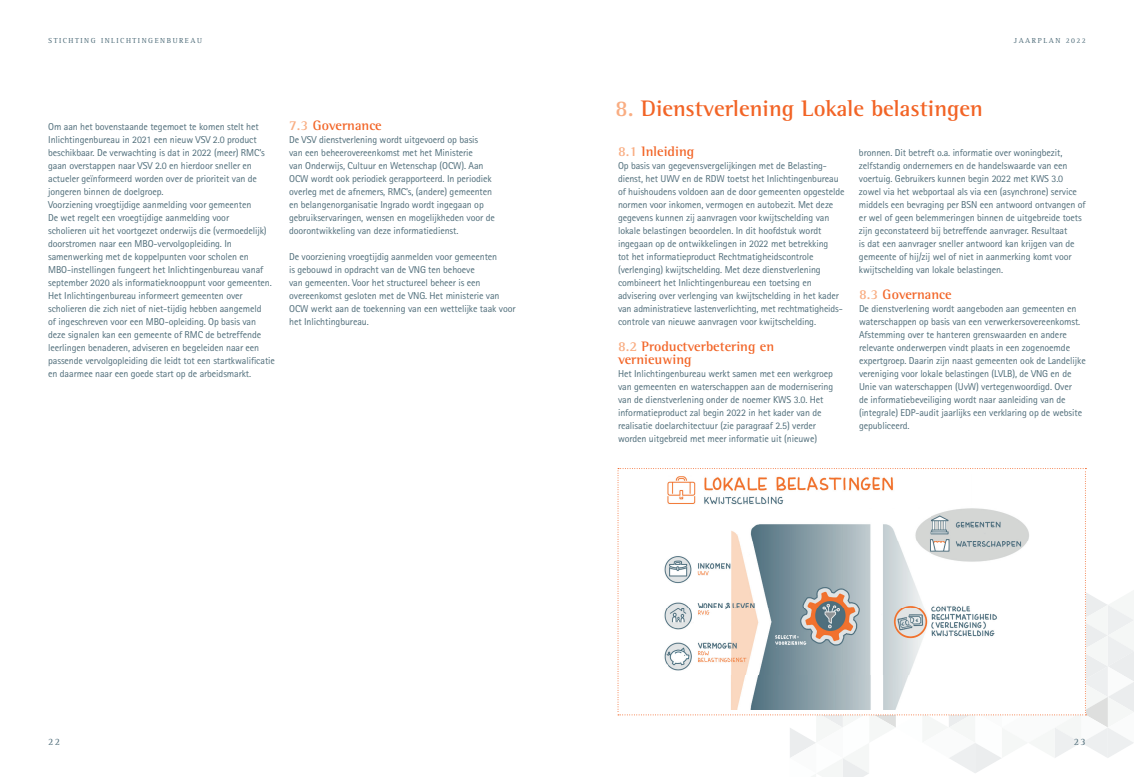
<style>
.page{position:relative;width:1134px;height:777px;background:#fff}
.page>*{position:absolute;margin:0;border:0;box-sizing:border-box;transform-origin:0 0}
.t1{font:700 23px "Rotis Semi Serif";color:#f26426}
.t2{font:700 14px/13px "Rotis Semi Serif";color:#f26426}
.t3{font:10px/13px "Rotis Sans Serif";letter-spacing:-.01em;color:#4e6c79}
.t4{font:10px "Rotis Serif";color:#4e6c79}
.t5{font:7.5px "Rotis Serif";letter-spacing:.2em;color:#4e6c79}
.s1{color:#f9ad82}
</style>
<div class="page">
<svg style="left:618px;top:468px;width:516px;height:309px"></svg>
<img style="left:662px;top:474px;width:370px;height:235px">
<div style="left:972px;top:474px;width:102px;height:33px;background:#fff"></div>
<p class="t5" style="left:48px;top:36px;width:155px">STICHTING INLICHTINGENBUREAU</p>
<p class="t3" style="left:48px;top:120px;width:228px">Om aan het bovenstaande tegemoet te komen stelt het Inlichtingenbureau in 2021 een nieuw VSV 2.0 product beschikbaar. De verwachting is dat in 2022 (meer) RMC’s gaan overstappen naar VSV 2.0 en hierdoor sneller en actueler geïnformeerd worden over de prioriteit van de jongeren binnen de doelgroep.<br>Voorziening vroegtijdige aanmelding voor gemeenten<br>De wet regelt een vroegtijdige aanmelding voor<br>scholieren uit het voortgezet onderwijs die (vermoedelijk) doorstromen naar een MBO-vervolgopleiding. In samenwerking met de koppelpunten voor scholen en MBO-instellingen fungeert het Inlichtingenbureau vanaf september 2020 als informatieknooppunt voor gemeenten.<br>Het Inlichtingenbureau informeert gemeenten over scholieren die zich niet of niet-tijdig hebben aangemeld<br>of ingeschreven voor een MBO-opleiding. Op basis van deze signalen kan een gemeente of RMC de betreffende leerlingen benaderen, adviseren en begeleiden naar een passende vervolgopleiding die leidt tot een startkwalificatie en daarmee naar een goede start op de arbeidsmarkt.</p>
<h2 class="t2" style="left:289px;top:119px;width:94px"><span class="s1">7.3</span> Governance</h2>
<p class="t3" style="left:289px;top:133px;width:207px">De VSV dienstverlening wordt uitgevoerd op basis<br>van een beheerovereenkomst met het Ministerie<br>van Onderwijs, Cultuur en Wetenschap (OCW). Aan OCW wordt ook periodiek gerapporteerd. In periodiek overleg met de afnemers, RMC’s, (andere) gemeenten en belangenorganisatie Ingrado wordt ingegaan op gebruikservaringen, wensen en mogelijkheden voor de doorontwikkeling van deze informatiedienst.</p>
<p class="t3" style="left:289px;top:250px;width:228px">De voorziening vroegtijdig aanmelden voor gemeenten<br>is gebouwd in opdracht van de VNG ten behoeve<br>van gemeenten. Voor het structureel beheer is een overeenkomst gesloten met de VNG. Het ministerie van OCW werkt aan de toekenning van een wettelijke taak voor het Inlichtingbureau.</p>
<h1 class="t1" style="left:615px;top:95px;width:369px"><span class="s1">8.</span> Dienstverlening Lokale belastingen</h1>
<p class="t5" style="left:1014px;top:36px;width:73px">JAARPLAN 2022</p>
<h2 class="t2" style="left:618px;top:145px;width:78px"><span class="s1">8.1</span> Inleiding</h2>
<p class="t3" style="left:618px;top:159px;width:228px">Op basis van gegevensvergelijkingen met de Belasting&shy;dienst, het UWV en de RDW toetst het Inlichtingenbureau of huishoudens voldoen aan de door gemeenten opgestelde normen voor inkomen, vermogen en autobezit. Met deze gegevens kunnen zij aanvragen voor kwijtschelding van lokale belastingen beoordelen. In dit hoofdstuk wordt ingegaan op de ontwikkelingen in 2022 met betrekking<br>tot het informatieproduct Rechtmatigheidscontrole (verlenging) kwijtschelding. Met deze dienstverlening combineert het Inlichtingenbureau een toetsing en advisering over verlenging van kwijtschelding in het kader van administratieve lastenverlichting, met rechtmatigheids&shy;controle van nieuwe aanvragen voor kwijtschelding.</p>
<h2 class="t2" style="left:618px;top:340px;width:158px"><span class="s1">8.2</span> Productverbetering en vernieuwing</h2>
<p class="t3" style="left:618px;top:367px;width:217px">Het Inlichtingenbureau werkt samen met een werkgroep van gemeenten en waterschappen aan de modernisering van de dienstverlening onder de noemer KWS 3.0. Het informatieproduct zal begin 2022 in het kader van de realisatie doelarchitectuur (zie paragraaf 2.5) verder worden uitgebreid met meer informatie uit (nieuwe)</p>
<p class="t3" style="left:859px;top:146px;width:228px">bronnen. Dit betreft o.a. informatie over woningbezit, zelfstandig ondernemers en de handelswaarde van een voertuig. Gebruikers kunnen begin 2022 met KWS 3.0 zowel via het webportaal als via een (asynchrone) service middels een bevraging per BSN een antwoord ontvangen of er wel of geen belemmeringen binnen de uitgebreide toets zijn geconstateerd bij betreffende aanvrager. Resultaat<br>is dat een aanvrager sneller antwoord kan krijgen van de gemeente of hij/zij wel of niet in aanmerking komt voor kwijtschelding van lokale belastingen.</p>
<h2 class="t2" style="left:859px;top:288px;width:94px"><span class="s1">8.3</span> Governance</h2>
<p class="t3" style="left:859px;top:302px;width:228px">De dienstverlening wordt aangeboden aan gemeenten en waterschappen op basis van een verwerkersovereenkomst.<br>Afstemming over te hanteren grenswaarden en andere relevante onderwerpen vindt plaats in een zogenoemde expertgroep. Daarin zijn naast gemeenten ook de Landelijke vereniging voor lokale belastingen (LVLB), de VNG en de Unie van waterschappen (UvW) vertegenwoordigd. Over<br>de informatiebeveiliging wordt naar aanleiding van de (integrale) EDP-audit jaarlijks een verklaring op de website gepubliceerd.</p>
<p class="t4" style="left:48px;top:736px;width:13px">22</p>
<p class="t4" style="left:1074px;top:736px;width:13px">23</p>
</div>
